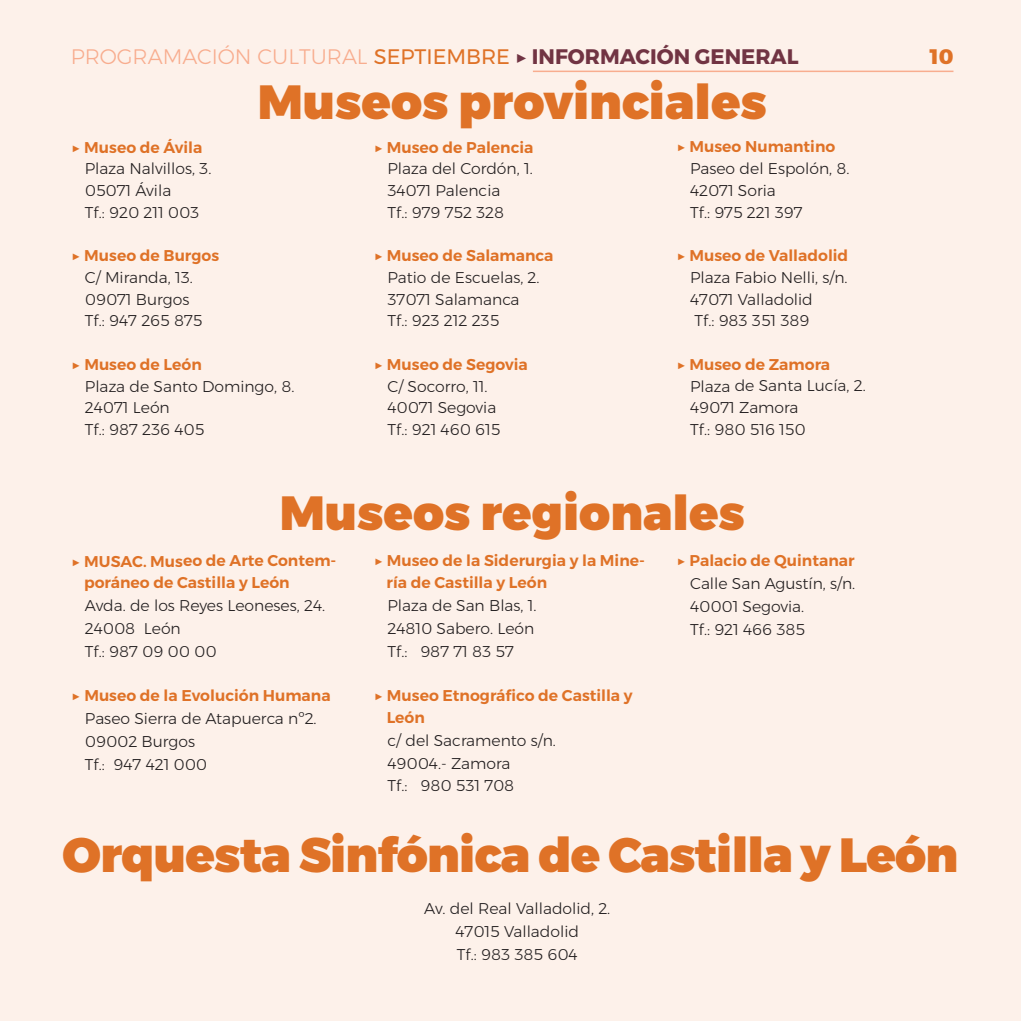
<style>
.page{position:relative;width:1021px;height:1021px;background:#fff}
.page>*{position:absolute;margin:0;border:0;box-sizing:border-box;transform-origin:0 0}
.t1{font:900 48px "Montserrat";color:#df7227}
.t2{font:300 21px "Montserrat";color:#f8ad8f}
.t3{font:800 21px "Montserrat";color:#df7227}
.t4{font:300 15.6px/21.6px "Montserrat";color:#231f20}
.t5{font:600 15.6px/21.6px "Montserrat";color:#df7227}
.s1{font-weight:400;color:#df7227}
.s2{font-weight:700;color:#713443}
</style>
<div class="page">
<div style="left:0;top:0;width:1020px;height:1020px;background:#fdf1ea"></div>
<hr style="left:533px;top:71px;width:420px;height:1px;background:#f8ad8f">
<p class="t2" style="left:71px;top:48px;width:729px">PROGRAMACIÓN CULTURAL <span class="s1">SEPTIEMBRE</span> <span class="s2">▶ INFORMACIÓN GENERAL</span></p>
<p class="t3" style="left:930px;top:44px;width:25px">10</p>
<p class="t1" style="left:258px;top:84px;width:511px">Museos provinciales</p>
<p class="t5" style="left:71px;top:138px;width:133px">▶ Museo de Ávila</p>
<p class="t4" style="left:85px;top:159px;width:128px">Plaza Nalvillos, 3.<br>05071 Ávila</p>
<p class="t4" style="left:85px;top:203px;width:116px">Tf.: 920 211 003</p>
<p class="t5" style="left:71px;top:246px;width:149px">▶ Museo de Burgos</p>
<p class="t4" style="left:85px;top:268px;width:109px">C/ Miranda, 13.<br>09071 Burgos</p>
<p class="t4" style="left:85px;top:311px;width:119px">Tf.: 947 265 875</p>
<p class="t5" style="left:71px;top:355px;width:132px">▶ Museo de León</p>
<p class="t4" style="left:85px;top:376px;width:211px">Plaza de Santo Domingo, 8.<br>24071 León</p>
<p class="t4" style="left:85px;top:420px;width:121px">Tf.: 987 236 405</p>
<p class="t5" style="left:676px;top:137px;width:160px">▶ Museo Numantino</p>
<p class="t4" style="left:690px;top:159px;width:161px">Paseo del Espolón, 8.<br>42071 Soria</p>
<p class="t4" style="left:690px;top:202px;width:114px">Tf.: 975 221 397</p>
<p class="t5" style="left:676px;top:246px;width:173px">▶ Museo de Valladolid</p>
<p class="t4" style="left:690px;top:268px;width:159px">Plaza Fabio Nelli, s/n.<br>47071 Valladolid</p>
<p class="t4" style="left:694px;top:311px;width:117px">Tf.: 983 351 389</p>
<p class="t5" style="left:676px;top:355px;width:155px">▶ Museo de Zamora</p>
<p class="t4" style="left:690px;top:376px;width:177px">Plaza de Santa Lucía, 2.<br>49071 Zamora</p>
<p class="t4" style="left:690px;top:420px;width:117px">Tf.: 980 516 150</p>
<p class="t5" style="left:374px;top:137px;width:161px">▶ Museo de Palencia</p>
<p class="t4" style="left:387px;top:159px;width:147px">Plaza del Cordón, 1.<br>34071 Palencia</p>
<p class="t4" style="left:387px;top:203px;width:118px">Tf.: 979 752 328</p>
<p class="t5" style="left:374px;top:246px;width:181px">▶ Museo de Salamanca</p>
<p class="t4" style="left:387px;top:268px;width:153px">Patio de Escuelas, 2.<br>37071 Salamanca</p>
<p class="t4" style="left:387px;top:311px;width:113px">Tf.: 923 212 235</p>
<p class="t5" style="left:374px;top:355px;width:155px">▶ Museo de Segovia</p>
<p class="t4" style="left:387px;top:376px;width:110px">C/ Socorro, 11.<br>40071 Segovia</p>
<p class="t4" style="left:387px;top:420px;width:114px">Tf.: 921 460 615</p>
<p class="t1" style="left:280px;top:494px;width:467px">Museos regionales</p>
<p class="t5" style="left:84px;top:551px;width:254px;text-indent:-13px">▶ MUSAC. Museo de Arte Contem&shy;poráneo de Castilla y León</p>
<p class="t4" style="left:85px;top:595px;width:242px;line-height:22.8px">Avda. de los Reyes Leoneses, 24.<br>24008 León</p>
<p class="t4" style="left:85px;top:641px;width:133px">Tf.: 987 09 00 00</p>
<p class="t5" style="left:71px;top:686px;width:261px">▶ Museo de la Evolución Humana</p>
<p class="t4" style="left:85px;top:708px;width:233px;line-height:22.8px">Paseo Sierra de Atapuerca nº2.<br>09002 Burgos</p>
<p class="t4" style="left:85px;top:754px;width:124px">Tf.: 947 421 000</p>
<p class="t5" style="left:676px;top:551px;width:180px">▶ Palacio de Quintanar</p>
<p class="t4" style="left:690px;top:573px;width:167px;line-height:22.8px">Calle San Agustín, s/n.<br>40001 Segovia.</p>
<p class="t4" style="left:690px;top:619px;width:117px">Tf.: 921 466 385</p>
<p class="t5" style="left:386px;top:551px;width:260px;text-indent:-13px">▶ Museo de la Siderurgia y la Mine&shy;ría de Castilla y León</p>
<p class="t4" style="left:387px;top:595px;width:150px;line-height:22.8px">Plaza de San Blas, 1.<br>24810 Sabero. León</p>
<p class="t4" style="left:387px;top:641px;width:128px">Tf.: 987 71 83 57</p>
<p class="t5" style="left:386px;top:686px;width:247px;text-indent:-13px">▶ Museo Etnográfico de Castilla y<br>León</p>
<p class="t4" style="left:387px;top:730px;width:170px;line-height:22.8px">c/ del Sacramento s/n.<br>49004.- Zamora</p>
<p class="t4" style="left:387px;top:776px;width:128px">Tf.: 980 531 708</p>
<p class="t1" style="left:63px;top:836px;width:897px">Orquesta Sinfónica de Castilla y León</p>
<p class="t4" style="left:424px;top:898px;width:188px">Av. del Real Valladolid, 2.</p>
<p class="t4" style="left:455px;top:921px;width:125px">47015 Valladolid</p>
<p class="t4" style="left:457px;top:944px;width:122px">Tf.: 983 385 604</p>
</div>
